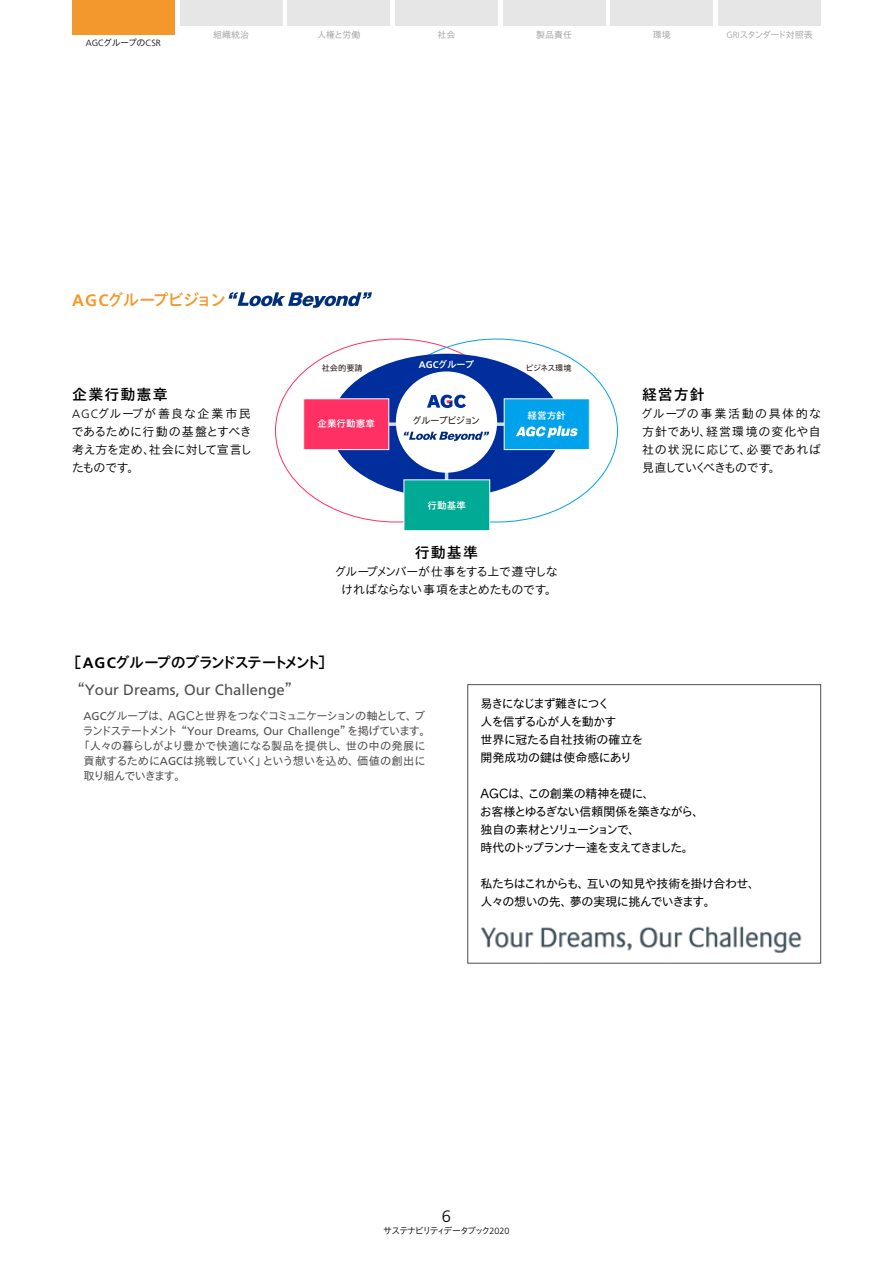
<style>
.page{position:relative;width:893px;height:1263px;background:#fff}
.page>*{position:absolute;margin:0;border:0;box-sizing:border-box;transform-origin:0 0}
.t1{font:16.5px "TB Go Std DB";letter-spacing:-.09em;color:#f3982d}
.t2{font:300 16.5px "Frutiger LT Std";color:#000}
.t3{font:15px "Frutiger LT Std";color:#514e4d}
.t4{font:15px "TB Go Std DB";letter-spacing:-.14em;color:#000}
.t5{font:15px "TB Go Std DB";letter-spacing:-.035em;color:#000}
.t6{font:12px/18px "TB Go Std L";letter-spacing:-.015em;color:#000;text-align:justify}
.t7{font:12px/18px "TB Go Std R";letter-spacing:-.085em;color:#000}
.t8{font:12px/18px "TB Go Std R";letter-spacing:-.04em;color:#000}
.t9{font:12px/18px "TB Go Std R";letter-spacing:-.065em;color:#000}
.t10{font:12px/18px "TB Go Std L";letter-spacing:-.05em;color:#000;text-align:center}
.t11{font:11.25px/15px "TB Go Std R";letter-spacing:-.07em;color:#514e4d;text-align:justify}
.t12{font:11.25px "Frutiger LT Std";color:#514e4d}
.t13{font:9.6px "TB Go Std DB";color:#fff}
.t14{font:9.6px "TB Go Std R";letter-spacing:-.11em;color:#21110d}
.t15{font:9px "TB Go Std L";letter-spacing:-.16em;color:#000}
.t16{font:9px "TB Go Std L";color:#9fa0a0}
.t17{font:9px "TB Go Std L";letter-spacing:-.11em;color:#9fa0a0}
.t18{font:300 9px "Frutiger LT Std";color:#000}
.t19{font:8.25px "TB Go Std R";color:#21110d}
.s1{font-family:"TB Go Std L";font-weight:400}
.s2{font-family:"Frutiger LT Std";font-weight:300}
.s3{font-family:"Frutiger LT Std";font-weight:700}
.s4{font-family:"TB Go Std R"}
.s5{font-family:"Frutiger LT Std"}
</style>
<div class="page">
<div style="left:468px;top:684px;width:353px;height:279px;border:1px solid #514e4d"></div>
<div style="left:611px;top:0;width:102px;height:26px;background:#e6e6e7"></div>
<div style="left:180px;top:0;width:102px;height:26px;background:#e6e6e7"></div>
<div style="left:288px;top:0;width:102px;height:26px;background:#e6e6e7"></div>
<div style="left:395px;top:0;width:102px;height:26px;background:#e6e6e7"></div>
<div style="left:503px;top:0;width:102px;height:26px;background:#e6e6e7"></div>
<div style="left:719px;top:0;width:102px;height:26px;background:#e6e6e7"></div>
<div style="left:72px;top:0;width:102px;height:34px;background:#f3982d"></div>
<svg style="left:229px;top:292px;width:143px;height:16px"></svg>
<div style="left:331px;top:354px;width:231px;height:144px;background:#002f9d;border-radius:50%"></div>
<svg style="left:389px;top:422px;width:115px;height:4px"></svg>
<hr style="left:445px;top:392px;width:3px;height:101px;background:#c6dfe7">
<div style="left:396px;top:371px;width:101px;height:102px;background:#fff;border-radius:50%"></div>
<div style="left:304px;top:399px;width:85px;height:51px;background:#ff3164"></div>
<div style="left:303px;top:398px;width:86px;height:52px;border:1px solid #fff"></div>
<div style="left:404px;top:480px;width:86px;height:51px;background:#00aa94"></div>
<div style="left:404px;top:479px;width:86px;height:52px;border:1px solid #fff"></div>
<div style="left:504px;top:399px;width:85px;height:51px;background:#00a2ec"></div>
<div style="left:504px;top:398px;width:86px;height:52px;border:1px solid #fff"></div>
<svg style="left:427px;top:395px;width:39px;height:13px"></svg>
<svg style="left:404px;top:432px;width:85px;height:9px"></svg>
<svg style="left:516px;top:426px;width:62px;height:12px"></svg>
<img style="left:480px;top:926px;width:322px;height:27px">
<p class="t18" style="left:86px;top:38px;width:77px">AGC<span class="s1">グループの</span>CSR</p>
<p class="t16" style="left:213px;top:27px;width:37px">組織統治</p>
<p class="t16" style="left:317px;top:27px;width:45px">人権と労働</p>
<p class="t16" style="left:437px;top:27px;width:19px">社会</p>
<p class="t16" style="left:536px;top:27px;width:37px">製品責任</p>
<p class="t16" style="left:653px;top:27px;width:19px">環境</p>
<p class="t17" style="left:726px;top:27px;width:88px"><span class="s2">GRI</span>スタンダード対照表</p>
<h1 class="t1" style="left:72px;top:286px;width:156px"><span class="s3">AG C</span>グループビジョン</h1>
<h2 class="t5" style="left:72px;top:381px;width:97px">企業行動憲章</h2>
<p class="t6" style="left:72px;top:404px;width:182px"><span class="s2">AGC</span>グループが善良な企業市民であるために行動の基盤とすべき考え方を定め、社会に対して宣言したものです。</p>
<p class="t19" style="left:322px;top:361px;width:43px">社会的要請</p>
<p class="t13" style="left:419px;top:356px;width:57px"><span class="s3">AGC</span>グループ</p>
<p class="t19" style="left:525px;top:361px;width:48px">ビジネス環境</p>
<p class="t13" style="left:317px;top:415px;width:59px">企業行動憲章</p>
<p class="t14" style="left:412px;top:412px;width:70px">グループビジョン</p>
<p class="t13" style="left:428px;top:497px;width:40px">行動基準</p>
<p class="t13" style="left:527px;top:408px;width:40px">経営方針</p>
<h2 class="t5" style="left:415px;top:539px;width:65px">行動基準</h2>
<p class="t10" style="left:334px;top:562px;width:225px">グループメンバーが仕事をする上で遵守しなければならない事項をまとめたものです。</p>
<h2 class="t5" style="left:642px;top:381px;width:64px">経営方針</h2>
<p class="t6" style="left:641px;top:404px;width:182px">グループの事業活動の具体的な方針であり、経営環境の変化や自社の状況に応じて、必要であれば見直していくべきものです。</p>
<h2 class="t4" style="left:66px;top:650px;width:268px">［ <span class="s3">AG C</span>グループのブランドステートメント］</h2>
<h2 class="t3" style="left:70px;top:681px;width:232px"><span class="s4">“</span>Your Dreams, Our Challenge<span class="s4">”</span></h2>
<p class="t11" style="left:84px;top:708px;width:343px"><span class="s5">AGC</span>グループは、ＡＧＣと世界をつなぐコミュニケーションの軸として、ブ</p>
<p class="t12" style="left:83px;top:724px;width:350px"><span class="s4">ランドステートメント“</span>Your Dreams, Our Challenge<span class="s4">”を掲げています。</span></p>
<p class="t11" style="left:84px;top:738px;width:344px;text-indent:-5px">「人々の暮らしがより豊かで快適になる製品を提供し、世の中の発展に貢献するために<span class="s5">AGC</span>は挑戦していく」という想いを込め、価値の創出に取り組んでいきます。</p>
<p class="t8" style="left:480px;top:694px;width:165px">易きになじまず難きにつく<br>人を信ずる心が人を動かす<br>世界に冠たる自社技術の確立を開発成功の鍵は使命感にあり</p>
<p class="t7" style="left:479px;top:784px;width:227px">ＡＧＣは、この創業の精神を礎に、<br>お客様とゆるぎない信頼関係を築きながら、独自の素材とソリューションで、<br>時代のトップランナー達を支えてきました。</p>
<p class="t9" style="left:480px;top:874px;width:281px">私たちはこれからも、互いの知見や技術を掛け合わせ、人々の想いの先、夢の実現に挑んでいきます。</p>
<h1 class="t2" style="left:442px;top:1206px;width:11px">6</h1>
<p class="t15" style="left:383px;top:1223px;width:128px">サステナビリティデータブック<span class="s2">2020</span></p>
</div>
